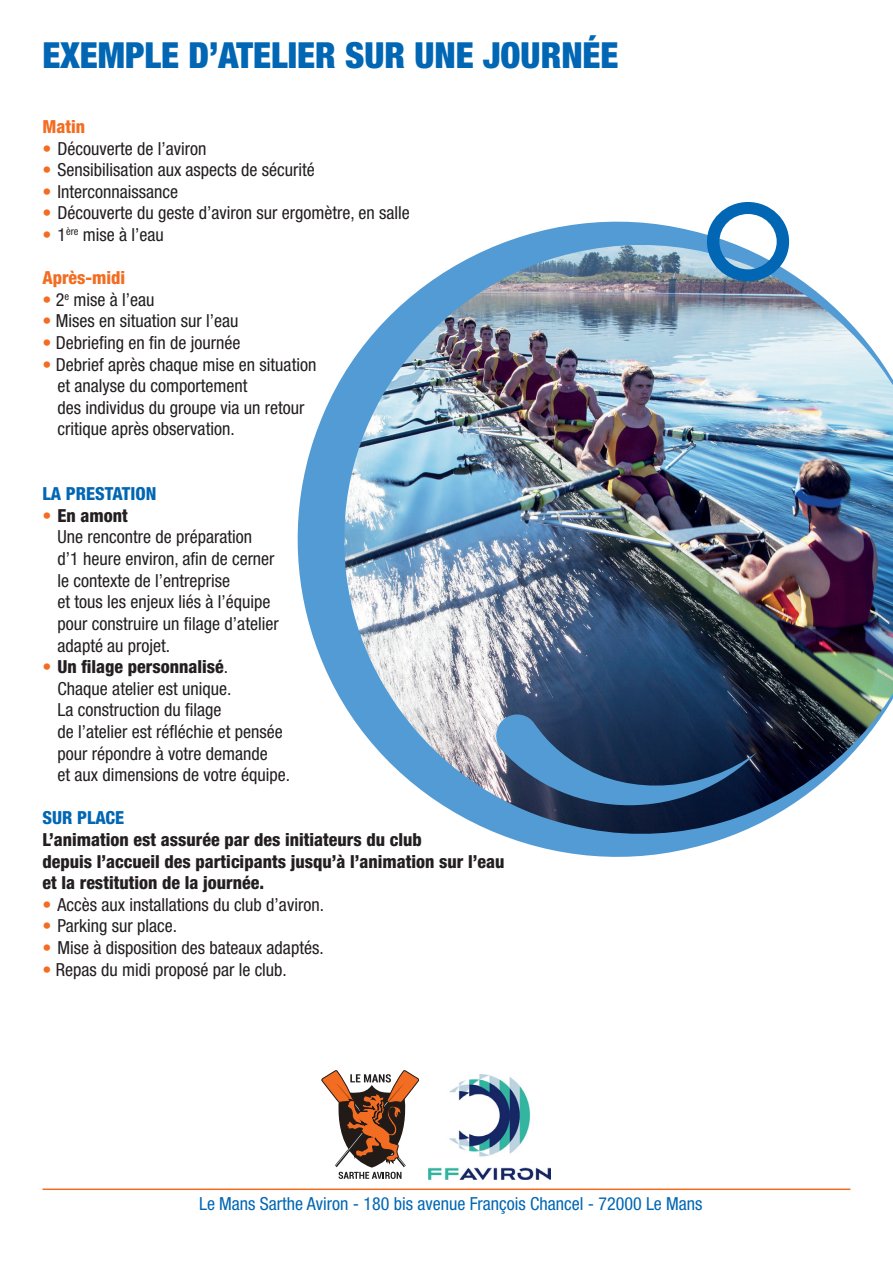
<style>
.page{position:relative;width:893px;height:1263px;background:#fff}
.page>*{position:absolute;margin:0;border:0;box-sizing:border-box;transform-origin:0 0}
.t1{font:900 condensed 36px "Helvetica Neue LT Std";color:#0166b3}
.t2{font:condensed 18px/21.6px "Helvetica Neue LT Std";color:#231f20}
.t3{font:800 condensed 18px/21.6px "Helvetica Neue LT Std";color:#231f20}
.t4{font:condensed 18px "Helvetica Neue LT Std";color:#0166b3}
.t5{font:800 condensed 18px "Helvetica Neue LT Std";color:#0166b3}
.t6{font:800 condensed 18px "Helvetica Neue LT Std";color:#f36c21}
.s1{color:#f36c21}
.s2{font-weight:800}
</style>
<div class="page">
<hr style="left:43px;top:1188px;width:807px;height:2px;background:#f36c21">
<svg style="left:322px;top:1070px;width:97px;height:109px"></svg>
<img style="left:428px;top:1075px;width:122px;height:104px">
<img style="left:297px;top:221px;width:596px;height:636px">
<svg style="left:707px;top:202px;width:82px;height:79px"></svg>
<svg style="left:493px;top:711px;width:264px;height:113px;background:#2a4a6f"></svg>
<h1 class="t1" style="left:43px;top:33px;width:578px">EXEMPLE D’ATELIER SUR UNE JOURNÉE</h1>
<p class="t6" style="left:43px;top:115px;width:44px">Matin</p>
<p class="t2" style="left:43px;top:137px;width:166px"><span class="s1">•</span> Découverte de l’aviron</p>
<p class="t2" style="left:43px;top:159px;width:274px"><span class="s1">•</span> Sensibilisation aux aspects de sécurité</p>
<p class="t2" style="left:43px;top:181px;width:137px"><span class="s1">•</span> Interconnaissance</p>
<p class="t2" style="left:43px;top:202px;width:369px"><span class="s1">•</span> Découverte du geste d’aviron sur ergomètre, en salle</p>
<p class="t2" style="left:43px;top:224px;width:123px"><span class="s1">•</span> 1<sup>ère</sup> mise à l’eau</p>
<p class="t6" style="left:43px;top:267px;width:84px">Après-midi</p>
<p class="t2" style="left:43px;top:289px;width:113px"><span class="s1">•</span> 2<sup>e</sup> mise à l’eau</p>
<p class="t2" style="left:43px;top:310px;width:198px"><span class="s1">•</span> Mises en situation sur l’eau</p>
<p class="t2" style="left:43px;top:332px;width:199px"><span class="s1">•</span> Debriefing en fin de journée</p>
<p class="t2" style="left:58px;top:353px;width:260px;text-indent:-15px"><span class="s1">•</span> Debrief après chaque mise en situation et analyse du comportement<br>des individus du groupe via un retour critique après observation.</p>
<p class="t5" style="left:43px;top:483px;width:115px">LA PRESTATION</p>
<p class="t2" style="left:58px;top:505px;width:223px;text-indent:-15px"><span class="s1">•</span> <span class="s2">En amont<br></span>Une rencontre de préparation<br>d’1 heure environ, afin de cerner le contexte de l’entreprise<br>et tous les enjeux liés à l’équipe pour construire un filage d’atelier adapté au projet.</p>
<p class="t2" style="left:58px;top:656px;width:234px;text-indent:-15px"><span class="s1">•</span> <span class="s2">Un filage personnalisé</span>.<br>Chaque atelier est unique.<br>La construction du filage<br>de l’atelier est réfléchie et pensée pour répondre à votre demande<br>et aux dimensions de votre équipe.</p>
<p class="t5" style="left:43px;top:807px;width:83px">SUR PLACE</p>
<p class="t3" style="left:43px;top:828px;width:464px">L’animation est assurée par des initiateurs du club<br>depuis l’accueil des participants jusqu’à l’animation sur l’eau et la restitution de la journée.</p>
<p class="t2" style="left:43px;top:893px;width:283px"><span class="s1">•</span> Accès aux installations du club d’aviron.</p>
<p class="t2" style="left:43px;top:915px;width:136px"><span class="s1">•</span> Parking sur place.</p>
<p class="t2" style="left:43px;top:937px;width:283px"><span class="s1">•</span> Mise à disposition des bateaux adaptés.</p>
<p class="t2" style="left:43px;top:958px;width:246px"><span class="s1">•</span> Repas du midi proposé par le club.</p>
<p class="t4" style="left:199px;top:1193px;width:505px">Le Mans Sarthe Aviron - 180 bis avenue François Chancel - 72000 Le Mans</p>
</div>
